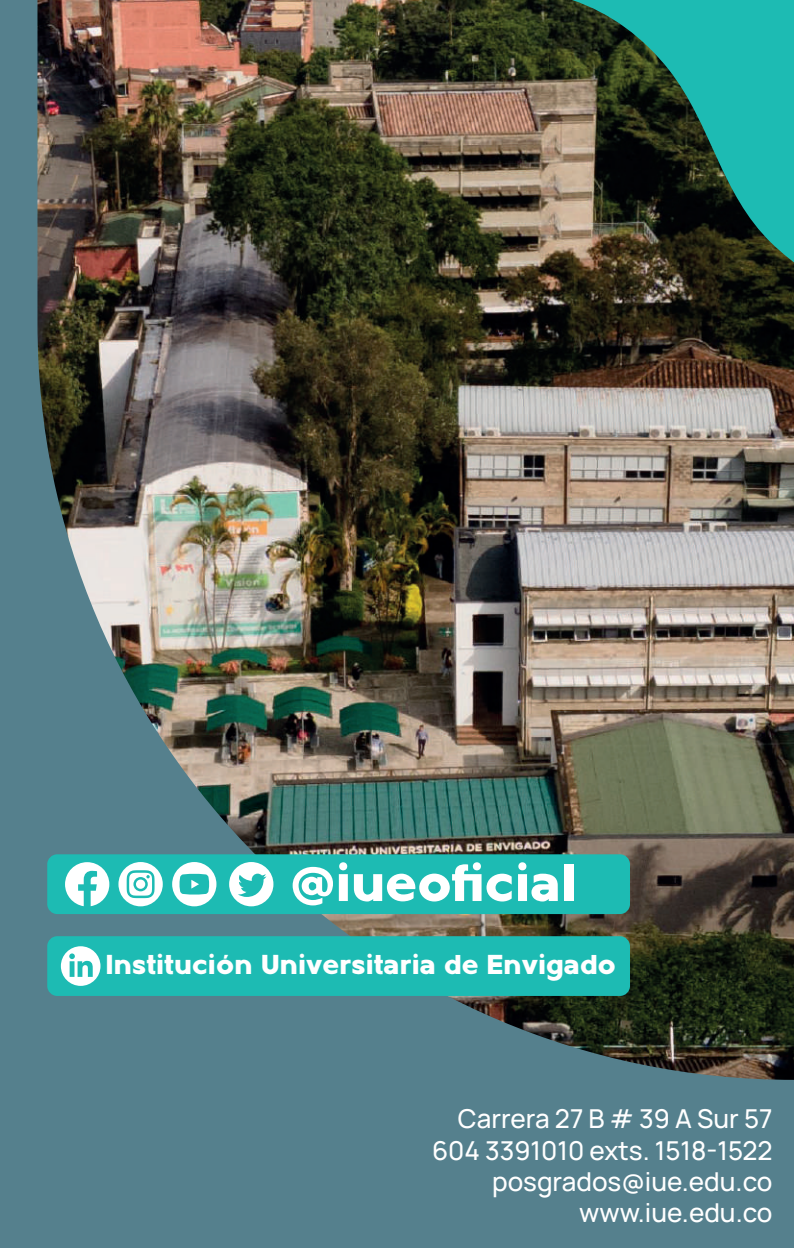
<style>
.page{position:relative;width:794px;height:1248px;background:#fff}
.page>*{position:absolute;margin:0;border:0;box-sizing:border-box;transform-origin:0 0}
.t1{font:800 54.6px "Metrisch";color:#fff}
.t2{font:800 28.6px "Metrisch";color:#fff}
.t3{font:500 26px/31.2px "Manrope";color:#fff;text-align:right}
</style>
<div class="page">
<div style="left:0;top:0;width:794px;height:1247px;background:#55808d"></div>
<img style="left:37px;top:0;width:757px;height:1079px">
<div style="left:47px;top:936px;width:583px;height:59px;background:#1dbbb3;border-radius:10px"></div>
<div style="left:47px;top:854px;width:583px;height:60px;background:#1dbbb3;border-radius:10px"></div>
<svg style="left:118px;top:862px;width:45px;height:44px"></svg>
<svg style="left:229px;top:862px;width:44px;height:44px"></svg>
<svg style="left:172px;top:862px;width:44px;height:44px"></svg>
<svg style="left:65px;top:862px;width:44px;height:44px"></svg>
<svg style="left:61px;top:946px;width:39px;height:39px"></svg>
<svg style="left:572px;top:0;width:222px;height:313px;background:#296153"></svg>
<h1 class="t1" style="left:290px;top:851px;width:288px">@iueoficial</h1>
<p class="t2" style="left:105px;top:948px;width:512px">Institución Universitaria de Envigado</p>
<p class="t3" style="left:432px;top:1102px;width:342px">Carrera 27 B # 39 A Sur 57<br>604 3391010 exts. 1518-1522 posgrados@iue.edu.co www.iue.edu.co</p>
</div>
